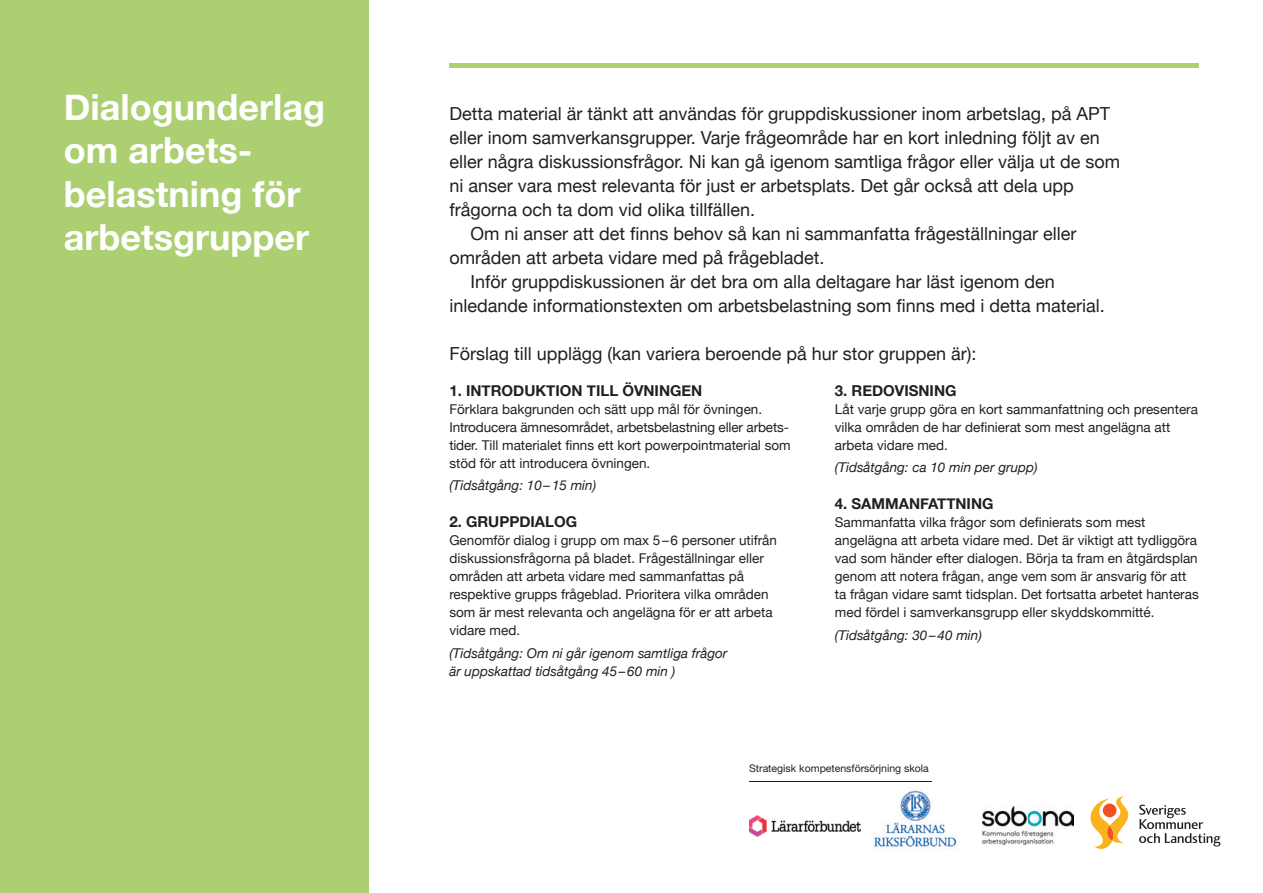
<style>
.page{position:relative;width:1263px;height:893px;background:#fff}
.page>*{position:absolute;margin:0;border:0;box-sizing:border-box;transform-origin:0 0}
.t1{font:700 36px/43.2px "Helvetica Neue";color:#fff}
.t2{font:18px "Helvetica Neue";color:#231f20}
.t3{font:700 15px "Helvetica Neue";color:#231f20}
.t4{font:13.5px/18px "Helvetica Neue";color:#231f20}
.t5{font:italic 13.5px/18px "Helvetica Neue";color:#231f20}
.t6{font:10.5px "Helvetica Neue";color:#231f20}
</style>
<div class="page">
<img style="left:749px;top:815px;width:111px;height:21px">
<svg style="left:1090px;top:796px;width:38px;height:53px"></svg>
<svg style="left:1139px;top:805px;width:81px;height:41px"></svg>
<img style="left:874px;top:781px;width:83px;height:66px">
<img style="left:982px;top:807px;width:92px;height:38px">
<hr style="left:749px;top:781px;width:182px;height:1px;background:#231f20">
<div style="left:449px;top:63px;width:750px;height:5px;background:#abcf71"></div>
<div style="left:0;top:0;width:368px;height:893px;background:#abcf71"></div>
<h1 class="t1" style="left:64px;top:87px;width:263px">Dialogunderlag om arbets&shy;belastning för arbetsgrupper</h1>
<h2 class="t2" style="left:449px;top:101px;width:662px">Detta material är tänkt att användas för gruppdiskussioner inom arbetslag, på APT</h2>
<h2 class="t2" style="left:449px;top:125px;width:652px">eller inom samverkansgrupper. Varje frågeområde har en kort inledning följt av en</h2>
<h2 class="t2" style="left:449px;top:149px;width:672px">eller några diskussionsfrågor. Ni kan gå igenom samtliga frågor eller välja ut de som</h2>
<h2 class="t2" style="left:449px;top:173px;width:626px">ni anser vara mest relevanta för just er arbetsplats. Det går också att dela upp</h2>
<h2 class="t2" style="left:449px;top:197px;width:307px">frågorna och ta dom vid olika tillfällen.</h2>
<h2 class="t2" style="left:471px;top:221px;width:607px">Om ni anser att det finns behov så kan ni sammanfatta frågeställningar eller</h2>
<h2 class="t2" style="left:449px;top:245px;width:377px">områden att arbeta vidare med på frågebladet.</h2>
<h2 class="t2" style="left:471px;top:269px;width:586px">Inför gruppdiskussionen är det bra om alla deltagare har läst igenom den</h2>
<h2 class="t2" style="left:449px;top:293px;width:657px">inledande informationstexten om arbetsbelastning som finns med i detta material.</h2>
<h2 class="t2" style="left:449px;top:341px;width:529px">Förslag till upplägg (kan variera beroende på hur stor gruppen är):</h2>
<p class="t3" style="left:449px;top:378px;width:255px">1. INTRODUKTION TILL ÖVNINGEN</p>
<p class="t4" style="left:449px;top:401px;width:343px">Förklara bakgrunden och sätt upp mål för övningen.<br>Introducera ämnesområdet, arbetsbelastning eller arbets&shy;tider. Till materialet finns ett kort powerpointmaterial som stöd för att introducera övningen.</p>
<p class="t5" style="left:449px;top:477px;width:148px">(Tidsåtgång: 10 – 15 min)</p>
<p class="t3" style="left:449px;top:510px;width:129px">2. GRUPPDIALOG</p>
<p class="t4" style="left:449px;top:532px;width:329px">Genomför dialog i grupp om max 5 – 6 personer utifrån diskussionsfrågorna på bladet. Frågeställningar eller områden att arbeta vidare med sammanfattas på respektive grupps frågeblad. Prioritera vilka områden som är mest relevanta och angelägna för er att arbeta vidare med.</p>
<p class="t5" style="left:449px;top:645px;width:280px">(Tidsåtgång: Om ni går igenom samtliga frågor är uppskattad tidsåtgång 45 – 60 min )</p>
<p class="t3" style="left:835px;top:378px;width:123px">3. REDOVISNING</p>
<p class="t4" style="left:835px;top:401px;width:365px">Låt varje grupp göra en kort sammanfattning och presentera vilka områden de har definierat som mest angelägna att arbeta vidare med.</p>
<p class="t5" style="left:835px;top:459px;width:204px">(Tidsåtgång: ca 10 min per grupp)</p>
<p class="t3" style="left:835px;top:492px;width:160px">4. SAMMANFATTNING</p>
<p class="t4" style="left:835px;top:514px;width:365px">Sammanfatta vilka frågor som definierats som mest angelägna att arbeta vidare med. Det är viktigt att tydliggöra vad som händer efter dialogen. Börja ta fram en åtgärdsplan genom att notera frågan, ange vem som är ansvarig för att ta frågan vidare samt tidsplan. Det fortsatta arbetet hanteras med fördel i samverkansgrupp eller skyddskommitté.</p>
<p class="t5" style="left:835px;top:627px;width:148px">(Tidsåtgång: 30 – 40 min)</p>
<p class="t6" style="left:749px;top:761px;width:181px">Strategisk kompetensförsörjning skola</p>
</div>
